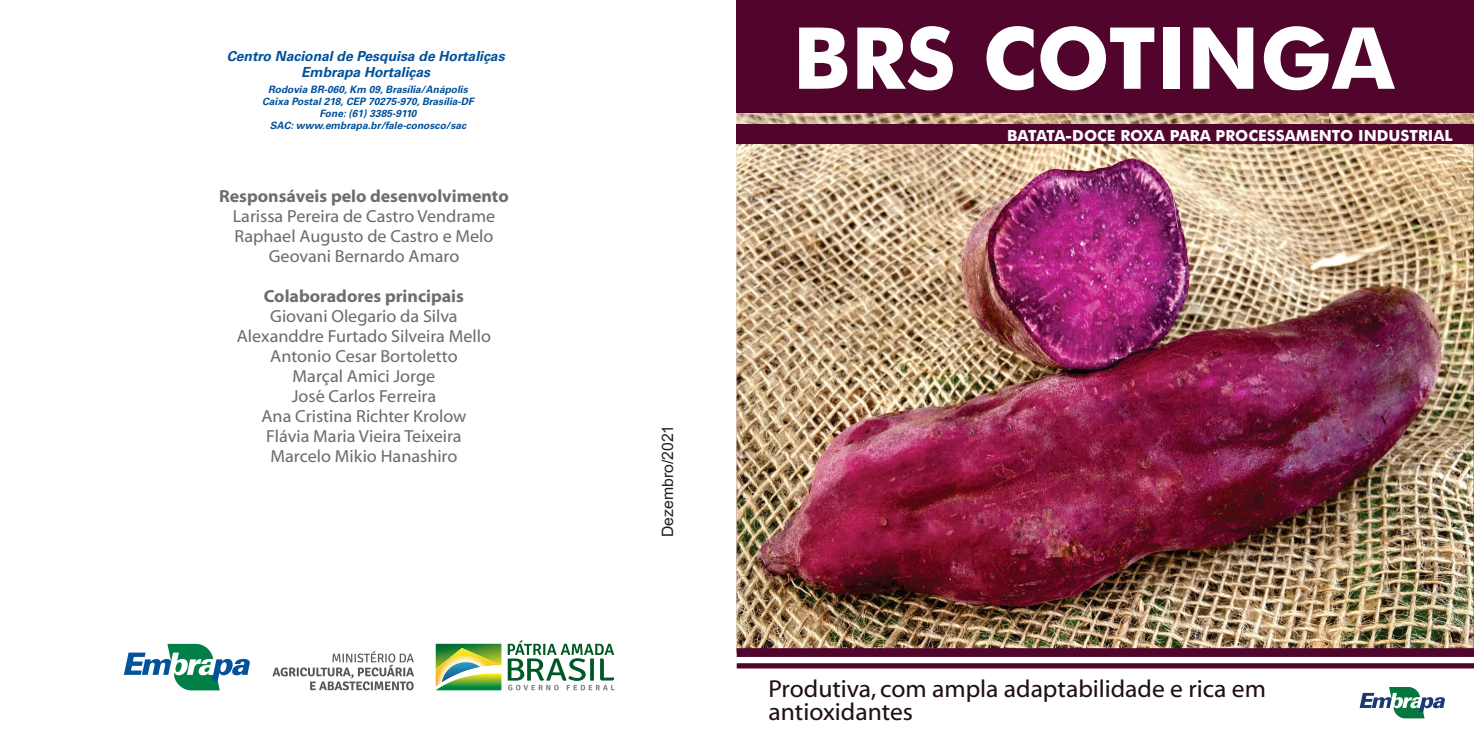
<style>
.page{position:relative;width:1474px;height:735px;background:#fff}
.page>*{position:absolute;margin:0;border:0;box-sizing:border-box;transform-origin:0 0}
.t1{font:700 85.58px "Futura BT";color:#fff}
.t2{font:24.68px/23.6px "Myriad Web Pro";color:#211011}
.t3{font:17.5px/19.9px "Myriad Web Pro";color:#6c6d70;text-align:center}
.t4{font:700 17.5px "Myriad Web Pro";color:#6c6d70}
.t5{font:15.75px "Arial";color:#231f20}
.t6{font:700 15.4px "Futura BT";color:#fff}
.t7{font:italic 700 13.83px/16.4px "Univers LT";color:#01519b;text-align:center}
.t8{font:italic 700 10.15px/12.1px "Univers LT";color:#01519b;text-align:center}
</style>
<div class="page">
<img style="left:736px;top:113px;width:737px;height:534px">
<div style="left:736px;top:125px;width:737px;height:19px;background:#51052c"></div>
<div style="left:736px;top:0;width:737px;height:113px;background:#51052c"></div>
<div style="left:736px;top:647px;width:737px;height:9px;background:#51052c"></div>
<svg style="left:736px;top:663px;width:737px;height:5px;background:#581035"></svg>
<svg style="left:1359px;top:687px;width:85px;height:31px"></svg>
<svg style="left:436px;top:643px;width:65px;height:47px;background:#8ab667"></svg>
<svg style="left:124px;top:643px;width:126px;height:47px"></svg>
<svg style="left:507px;top:640px;width:107px;height:50px"></svg>
<svg style="left:272px;top:651px;width:142px;height:39px"></svg>
<p class="t7" style="left:227px;top:49px;width:279px">Centro Nacional de Pesquisa de Hortaliças<br>Embrapa Hortaliças</p>
<p class="t8" style="left:262px;top:84px;width:213px">Rodovia BR-060, Km 09, Brasília/Anápolis Caixa Postal 218, CEP 70275-970, Brasília-DF Fone: (61) 3385-9110<br>SAC: www.embrapa.br/fale-conosco/sac</p>
<p class="t4" style="left:219px;top:188px;width:291px">Responsáveis pelo desenvolvimento</p>
<p class="t3" style="left:233px;top:207px;width:264px">Larissa Pereira de Castro Vendrame<br>Raphael Augusto de Castro e Melo<br>Geovani Bernardo Amaro</p>
<p class="t4" style="left:264px;top:288px;width:202px">Colaboradores principais</p>
<p class="t3" style="left:237px;top:307px;width:256px">Giovani Olegario da Silva<br>Alexanddre Furtado Silveira Mello<br>Antonio Cesar Bortoletto<br>Marçal Amici Jorge<br>José Carlos Ferreira<br>Ana Cristina Richter Krolow<br>Flávia Maria Vieira Teixeira<br>Marcelo Mikio Hanashiro</p>
<h1 class="t1" style="left:792px;top:24px;width:603px">BRS COTINGA</h1>
<p class="t6" style="left:1007px;top:129px;width:447px">BATATA-DOCE ROXA PARA PROCESSAMENTO INDUSTRIAL</p>
<p class="t5" style="left:661px;top:537px;width:114px;rotate:-90deg">Dezembro/2021</p>
<h2 class="t2" style="left:768px;top:678px;width:499px">Produtiva, com ampla adaptabilidade e rica em antioxidantes</h2>
</div>
